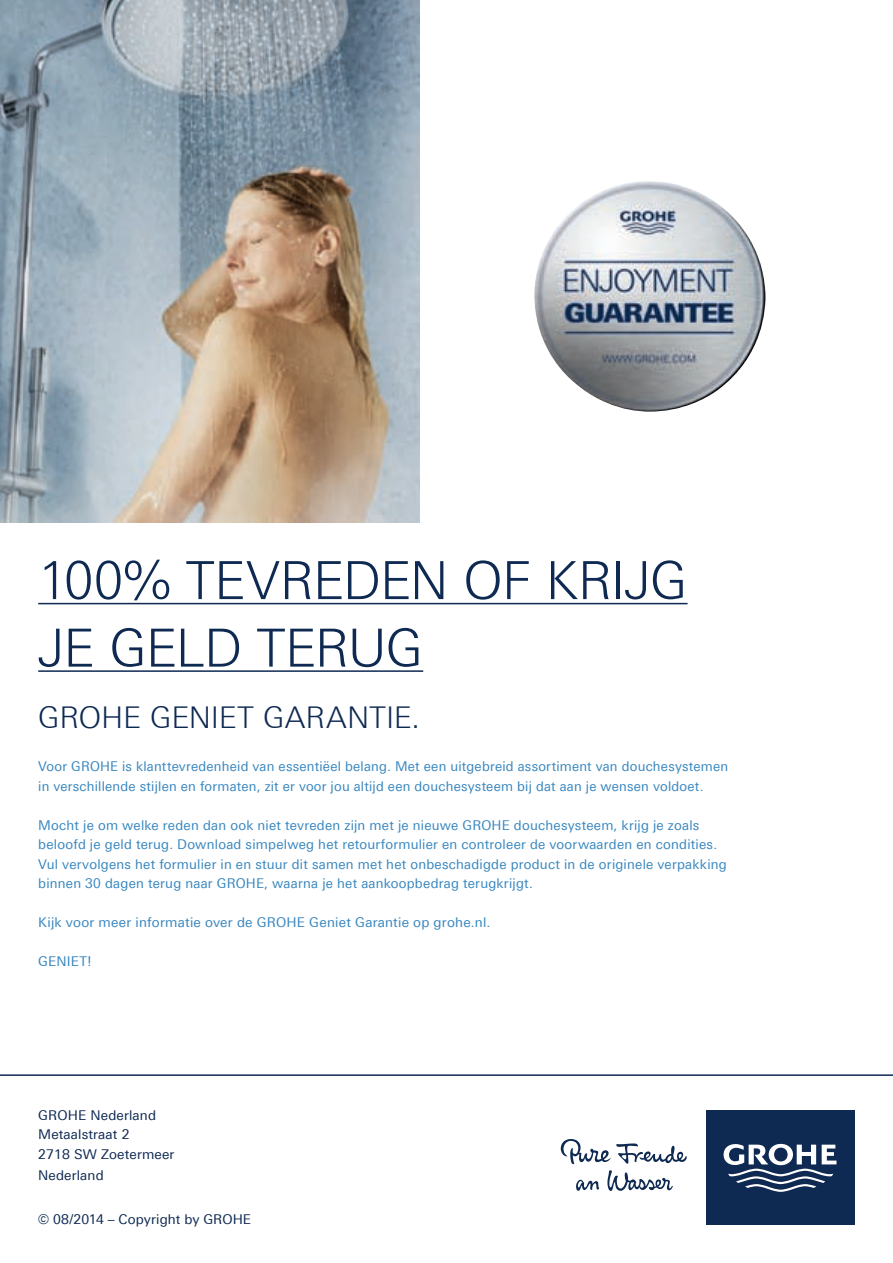
<style>
.page{position:relative;width:893px;height:1263px;background:#fff}
.page>*{position:absolute;margin:0;border:0;box-sizing:border-box;transform-origin:0 0}
.t1{font:300 52.5px/67.5px "Linotype Univers 330";letter-spacing:-.02em;color:#0e2952}
.t2{font:300 30px "Linotype Univers 330";letter-spacing:-.005em;color:#0e2952}
.t3{font:13.5px/19.5px "Linotype Univers 430";letter-spacing:.02em;color:#3786bf}
.t4{font:13.5px/19.5px "Linotype Univers 430";letter-spacing:.01em;color:#0e2952}
</style>
<div class="page">
<hr style="left:38px;top:603px;width:649px;height:1px;background:#0e2952">
<hr style="left:38px;top:670px;width:385px;height:2px;background:#0e2952">
<img style="left:0;top:0;width:420px;height:522px">
<div style="left:707px;top:1110px;width:148px;height:114px;background:#0e2952"></div>
<svg style="left:723px;top:1144px;width:113px;height:48px"></svg>
<svg style="left:561px;top:1139px;width:126px;height:52px"></svg>
<hr style="left:0;top:1074px;width:893px;height:2px;background:#0e2952">
<img style="left:534px;top:181px;width:231px;height:231px">
<h1 class="t1" style="left:38px;top:546px;width:651px">100% TEVREDEN OF KRIJG<br>JE GELD TERUG</h1>
<h2 class="t2" style="left:38px;top:699px;width:383px">GROHE GENIET GARANTIE.</h2>
<p class="t3" style="left:38px;top:757px;width:691px">Voor GROHE is klanttevredenheid van essentiëel belang. Met een uitgebreid assortiment van douchesystemen in verschillende stijlen en formaten, zit er voor jou altijd een douchesysteem bij dat aan je wensen voldoet.</p>
<p class="t3" style="left:38px;top:815px;width:690px">Mocht je om welke reden dan ook niet tevreden zijn met je nieuwe GROHE douchesysteem, krijg je zoals beloofd je geld terug. Download simpelweg het retourformulier en controleer de voorwaarden en condities.<br>Vul vervolgens het formulier in en stuur dit samen met het onbeschadigde product in de originele verpakking binnen 30 dagen terug naar GROHE, waarna je het aankoopbedrag terugkrijgt.</p>
<p class="t3" style="left:38px;top:913px;width:454px">Kijk voor meer informatie over de GROHE Geniet Garantie op grohe.nl.</p>
<p class="t3" style="left:38px;top:952px;width:55px">GENIET!</p>
<p class="t4" style="left:38px;top:1105px;width:138px">GROHE Nederland<br>Metaalstraat 2<br>2718 SW Zoetermeer</p>
<p class="t4" style="left:38px;top:1166px;width:67px">Nederland</p>
<p class="t4" style="left:38px;top:1209px;width:214px">© 08/2014 – Copyright by GROHE</p>
</div>
